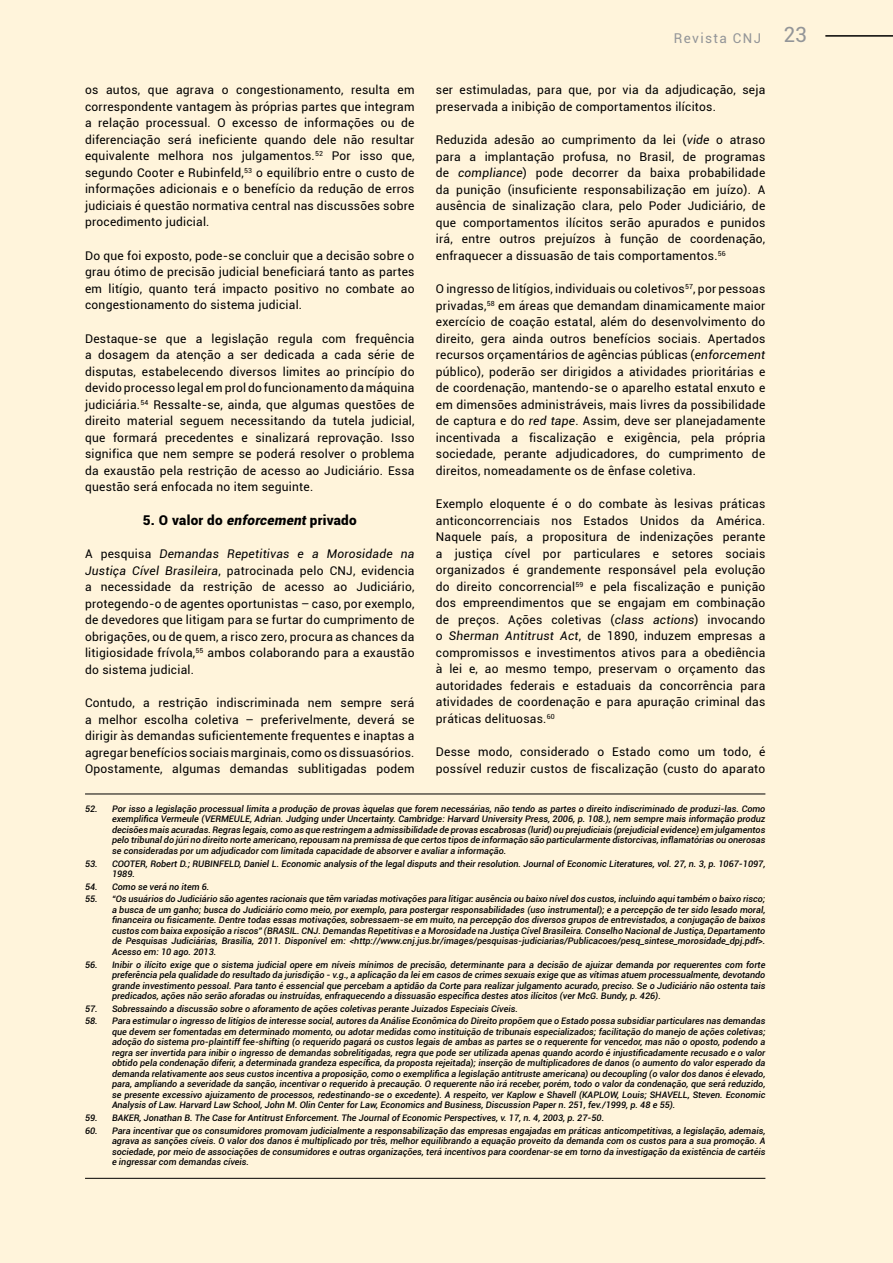
<style>
.page{position:relative;width:893px;height:1263px;background:#fff4db}
.page>*{position:absolute;margin:0;border:0;box-sizing:border-box;transform-origin:0 0}
.t1{font:900 13.5px "Roboto";letter-spacing:.02em;color:#000}
.t2{font:13.5px "Roboto";letter-spacing:.1em;color:#939598}
.t3{font:12px/16.5px "Roboto";letter-spacing:.02em;color:#000;text-align:justify}
.t4{font:italic 500 9px/10.5px "Roboto";color:#000;text-align:justify}
.s1{font-size:21px}
.s2{font-style:italic}
</style>
<div class="page">
<hr style="left:825px;top:35px;width:68px;height:2px;background:#000">
<hr style="left:85px;top:794px;width:680px;height:1px;background:#000">
<hr style="left:85px;top:1178px;width:680px;height:1px;background:#000">
<h1 class="t2" style="left:674px;top:29px;width:135px">Revista CNJ <span class="s1">23</span></h1>
<h2 class="t3" style="left:436px;top:81px;width:331px">ser estimuladas, para que, por via da adjudicação, seja preservada a inibição de comportamentos ilícitos.</h2>
<p class="t3" style="left:436px;top:131px;width:331px">Reduzida adesão ao cumprimento da lei (<span class="s2">vide</span> o atraso para a implantação profusa, no Brasil, de programas de <span class="s2">compliance</span>) pode decorrer da baixa probabilidade da punição (insuficiente responsabilização em juízo). A ausência de sinalização clara, pelo Poder Judiciário, de que comportamentos ilícitos serão apurados e punidos irá, entre outros prejuízos à função de coordenação, enfraquecer a dissuasão de tais comportamentos.<sup>56</sup></p>
<p class="t3" style="left:436px;top:280px;width:331px">O ingresso de litígios, individuais ou coletivos<sup>57</sup>, por pessoas privadas,<sup>58</sup> em áreas que demandam dinamicamente maior exercício de coação estatal, além do desenvolvimento do direito, gera ainda outros benefícios sociais. Apertados recursos orçamentários de agências públicas (<span class="s2">enforcement </span>público), poderão ser dirigidos a atividades prioritárias e de coordenação, mantendo-se o aparelho estatal enxuto e em dimensões administráveis, mais livres da possibilidade de captura e do <span class="s2">red tape</span>. Assim, deve ser planejadamente incentivada a fiscalização e exigência, pela própria sociedade, perante adjudicadores, do cumprimento de direitos, nomeadamente os de ênfase coletiva.</p>
<p class="t3" style="left:436px;top:495px;width:331px">Exemplo eloquente é o do combate às lesivas práticas anticoncorrenciais nos Estados Unidos da América.<br>Naquele país, a propositura de indenizações perante a justiça cível por particulares e setores sociais organizados é grandemente responsável pela evolução do direito concorrencial<sup>59</sup> e pela fiscalização e punição dos empreendimentos que se engajam em combinação de preços. Ações coletivas (<span class="s2">class actions</span>) invocando o <span class="s2">Sherman Antitrust Act</span>, de 1890, induzem empresas a compromissos e investimentos ativos para a obediência à lei e, ao mesmo tempo, preservam o orçamento das autoridades federais e estaduais da concorrência para atividades de coordenação e para apuração criminal das práticas delituosas.<sup>60</sup></p>
<h2 class="t3" style="left:436px;top:743px;width:331px">Desse modo, considerado o Estado como um todo, é possível reduzir custos de fiscalização (custo do aparato</h2>
<p class="t4" style="left:112px;top:803px;width:655px;text-indent:-27px">52. Por isso a legislação processual limita a produção de provas àquelas que forem necessárias, não tendo as partes o direito indiscriminado de produzi-las. Como exemplifica Vermeule (VERMEULE, Adrian. Judging under Uncertainty. Cambridge: Harvard University Press, 2006, p. 108.), nem sempre mais informação produz decisões mais acuradas. Regras legais, como as que restringem a admissibilidade de provas escabrosas (lurid) ou prejudiciais (prejudicial evidence) em julgamentos pelo tribunal do júri no direito norte americano, repousam na premissa de que certos tipos de informação são particularmente distorcivas, inflamatórias ou onerosas se consideradas por um adjudicador com limitada capacidade de absorver e avaliar a informação.</p>
<p class="t4" style="left:112px;top:858px;width:655px;text-indent:-27px">53. COOTER, Robert D.; RUBINFELD, Daniel L. Economic analysis of the legal disputs and their resolution. Journal of Economic Literatures, vol. 27, n. 3, p. 1067-1097,<br>1989.</p>
<p class="t4" style="left:85px;top:881px;width:126px">54. Como se verá no item 6.</p>
<p class="t4" style="left:112px;top:893px;width:655px;text-indent:-27px">55. “Os usuários do Judiciário são agentes racionais que têm variadas motivações para litigar: ausência ou baixo nível dos custos, incluindo aqui também o baixo risco; a busca de um ganho; busca do Judiciário como meio, por exemplo, para postergar responsabilidades (uso instrumental); e a percepção de ter sido lesado moral, financeira ou fisicamente. Dentre todas essas motivações, sobressaem-se em muito, na percepção dos diversos grupos de entrevistados, a conjugação de baixos custos com baixa exposição a riscos” (BRASIL. CNJ. Demandas Repetitivas e a Morosidade na Justiça Cível Brasileira. Conselho Nacional de Justiça, Departamento de Pesquisas Judiciárias, Brasilia, 2011. Disponível em: &lt;http://www.cnj.jus.br/images/pesquisas-judiciarias/Publicacoes/pesq_sintese_morosidade_dpj.pdf&gt;.<br>Acesso em: 10 ago. 2013.</p>
<p class="t4" style="left:112px;top:959px;width:655px;text-indent:-27px">56. Inibir o ilícito exige que o sistema judicial opere em níveis mínimos de precisão, determinante para a decisão de ajuizar demanda por requerentes com forte preferência pela qualidade do resultado da jurisdição - v.g., a aplicação da lei em casos de crimes sexuais exige que as vítimas atuem processualmente, devotando grande investimento pessoal. Para tanto é essencial que percebam a aptidão da Corte para realizar julgamento acurado, preciso. Se o Judiciário não ostenta tais predicados, ações não serão aforadas ou instruídas, enfraquecendo a dissuasão específica destes atos ilícitos (ver McG. Bundy, p. 426).</p>
<p class="t4" style="left:85px;top:1003px;width:434px">57. Sobressaindo a discussão sobre o aforamento de ações coletivas perante Juizados Especiais Cíveis.</p>
<p class="t4" style="left:112px;top:1015px;width:655px;text-indent:-27px">58. Para estimular o ingresso de litígios de interesse social, autores da Análise Econômica do Direito propõem que o Estado possa subsidiar particulares nas demandas que devem ser fomentadas em determinado momento, ou adotar medidas como instituição de tribunais especializados; facilitação do manejo de ações coletivas; adoção do sistema pro-plaintiff fee-shifting (o requerido pagará os custos legais de ambas as partes se o requerente for vencedor, mas não o oposto, podendo a regra ser invertida para inibir o ingresso de demandas sobrelitigadas, regra que pode ser utilizada apenas quando acordo é injustificadamente recusado e o valor obtido pela condenação diferir, a determinada grandeza específica, da proposta rejeitada); inserção de multiplicadores de danos (o aumento do valor esperado da demanda relativamente aos seus custos incentiva a proposição, como o exemplifica a legislação antitruste americana) ou decoupling (o valor dos danos é elevado, para, ampliando a severidade da sanção, incentivar o requerido à precaução. O requerente não irá receber, porém, todo o valor da condenação, que será reduzido, se presente excessivo ajuizamento de processos, redestinando-se o excedente). A respeito, ver Kaplow e Shavell (KAPLOW, Louis; SHAVELL, Steven. Economic Analysis of Law. Harvard Law School, John M. Olin Center for Law, Economics and Business, Discussion Paper n. 251, fev./1999, p. 48 e 55).</p>
<p class="t4" style="left:85px;top:1112px;width:521px">59. BAKER, Jonathan B. The Case for Antitrust Enforcement. The Journal of Economic Perspectives, v. 17, n. 4, 2003, p. 27-50.</p>
<p class="t4" style="left:112px;top:1125px;width:655px;text-indent:-27px">60. Para incentivar que os consumidores promovam judicialmente a responsabilização das empresas engajadas em práticas anticompetitivas, a legislação, ademais, agrava as sanções cíveis. O valor dos danos é multiplicado por três, melhor equilibrando a equação proveito da demanda com os custos para a sua promoção. A sociedade, por meio de associações de consumidores e outras organizações, terá incentivos para coordenar-se em torno da investigação da existência de cartéis e ingressar com demandas cíveis.</p>
<p class="t3" style="left:85px;top:81px;width:331px">os autos, que agrava o congestionamento, resulta em correspondente vantagem às próprias partes que integram a relação processual. O excesso de informações ou de diferenciação será ineficiente quando dele não resultar equivalente melhora nos julgamentos.<sup>52</sup> Por isso que, segundo Cooter e Rubinfeld,<sup>53</sup> o equilíbrio entre o custo de informações adicionais e o benefício da redução de erros judiciais é questão normativa central nas discussões sobre procedimento judicial.</p>
<h2 class="t3" style="left:85px;top:247px;width:331px">Do que foi exposto, pode-se concluir que a decisão sobre o grau ótimo de precisão judicial beneficiará tanto as partes em litígio, quanto terá impacto positivo no combate ao congestionamento do sistema judicial.</h2>
<p class="t3" style="left:85px;top:330px;width:331px">Destaque-se que a legislação regula com frequência a dosagem da atenção a ser dedicada a cada série de disputas, estabelecendo diversos limites ao princípio do devido processo legal em prol do funcionamento da máquina judiciária.<sup>54</sup> Ressalte-se, ainda, que algumas questões de direito material seguem necessitando da tutela judicial, que formará precedentes e sinalizará reprovação. Isso significa que nem sempre se poderá resolver o problema da exaustão pela restrição de acesso ao Judiciário. Essa questão será enfocada no item seguinte.</p>
<h1 class="t1" style="left:143px;top:510px;width:215px">5. O valor do <span class="s2">enforcement</span>privado</h1>
<p class="t3" style="left:85px;top:545px;width:331px">A pesquisa <span class="s2">Demandas Repetitivas e a Morosidade na Justiça Cível Brasileira</span>, patrocinada pelo CNJ, evidencia a necessidade da restrição de acesso ao Judiciário, protegendo-o de agentes oportunistas – caso, por exemplo, de devedores que litigam para se furtar do cumprimento de obrigações, ou de quem, a risco zero, procura as chances da litigiosidade frívola,<sup>55</sup> ambos colaborando para a exaustão do sistema judicial.</p>
<p class="t3" style="left:85px;top:694px;width:331px">Contudo, a restrição indiscriminada nem sempre será a melhor escolha coletiva – preferivelmente, deverá se dirigir às demandas suficientemente frequentes e inaptas a agregar benefícios sociais marginais, como os dissuasórios.<br>Opostamente, algumas demandas sublitigadas podem</p>
</div>
